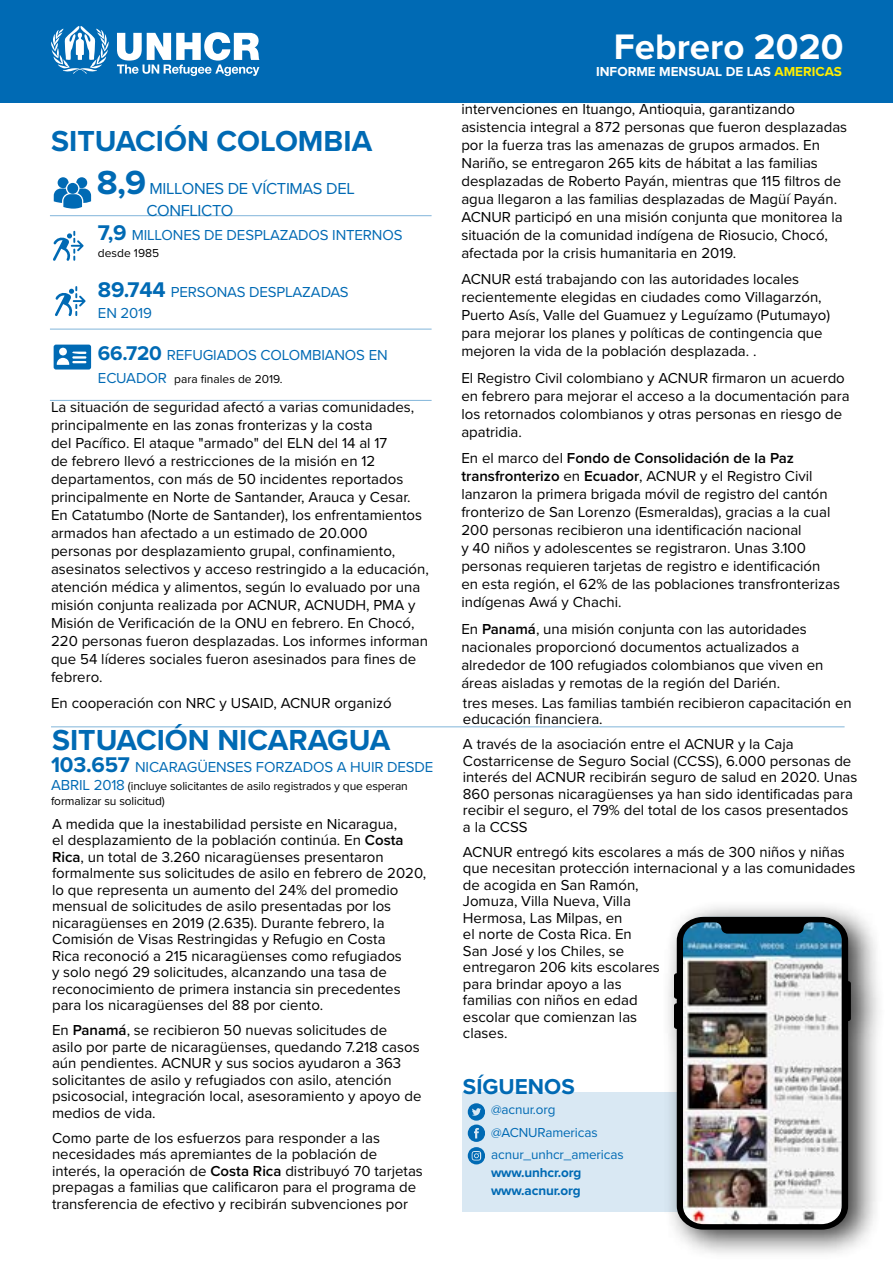
<style>
.page{position:relative;width:893px;height:1263px;background:#fff}
.page>*{position:absolute;margin:0;border:0;box-sizing:border-box;transform-origin:0 0}
.t1{font:700 36.75px "Proxima Nova";color:#fff}
.t2{font:700 30px "Proxima Nova";color:#006ab4}
.t3{font:700 22.35px "Proxima Nova";color:#006ab4}
.t4{font:16.5px/21.9px "Proxima Nova";letter-spacing:-.02em;color:#006ab4}
.t5{font:15px/18px "Proxima Nova";color:#000}
.t6{font:15px/20.7px "Proxima Nova";letter-spacing:-.01em;color:#006ab4}
.t7{font:13.5px/22.2px "Proxima Nova";letter-spacing:-.01em;color:#006ab4}
.t8{font:700 13.5px "Proxima Nova";color:#fff}
.t9{font:700 13.5px/18.1px "Proxima Nova";letter-spacing:-.01em;color:#006ab4}
.t10{font:12px/15.5px "Proxima Nova";letter-spacing:-.01em;color:#000}
.s1{font-weight:700;font-size:34.65px}
.s2{font-weight:700;font-size:22.05px}
.s3{font-weight:700;font-size:20.55px}
.s4{font-size:15px;color:#006ab4}
.s5{font-weight:600}
.s6{color:#ffed00}
</style>
<div class="page">
<hr style="left:50px;top:215px;width:382px;height:1px;background:#006ab4">
<hr style="left:50px;top:329px;width:382px;height:1px;background:#006ab4">
<hr style="left:50px;top:400px;width:382px;height:1px;background:#006ab4">
<svg style="left:55px;top:286px;width:31px;height:30px"></svg>
<svg style="left:54px;top:177px;width:37px;height:32px"></svg>
<svg style="left:53px;top:231px;width:31px;height:30px"></svg>
<svg style="left:54px;top:345px;width:37px;height:24px"></svg>
<div style="left:462px;top:1093px;width:380px;height:119px;background:#d9e8f3"></div>
<div style="left:661px;top:900px;width:225px;height:360px;background:#000;opacity:.78"></div>
<img style="left:674px;top:917px;width:177px;height:313px">
<hr style="left:51px;top:726px;width:794px;height:1px;background:#006ab4">
<svg style="left:468px;top:1103px;width:17px;height:61px"></svg>
<div style="left:0;top:0;width:893px;height:102px;background:#006ab4"></div>
<svg style="left:51px;top:26px;width:58px;height:48px"></svg>
<svg style="left:117px;top:32px;width:142px;height:44px"></svg>
<h2 class="t2" style="left:51px;top:119px;width:323px">SITUACIÓN COLOMBIA</h2>
<p class="t4" style="left:146px;top:177px;width:210px;text-indent:-49px"><span class="s1">8,9</span> MILLONES DE VÍCTIMAS DEL<br>CONFLICTO</p>
<p class="t6" style="left:98px;top:224px;width:306px"><span class="s2">7,9</span> MILLONES DE DESPLAZADOS INTERNOS</p>
<p class="t10" style="left:98px;top:245px;width:63px">desde 1985</p>
<p class="t6" style="left:98px;top:281px;width:252px"><span class="s2">89.744</span> PERSONAS DESPLAZADAS<br>EN 2019</p>
<p class="t6" style="left:98px;top:344px;width:291px"><span class="s3">66.720</span> REFUGIADOS COLOMBIANOS EN</p>
<p class="t10" style="left:98px;top:371px;width:186px"><span class="s4">ECUADOR</span> para finales de 2019.</p>
<p class="t5" style="left:51px;top:397px;width:379px">La situación de seguridad afectó a varias comunidades, principalmente en las zonas fronterizas y la costa<br>del Pacífico. El ataque "armado" del ELN del 14 al 17<br>de febrero llevó a restricciones de la misión en 12 departamentos, con más de 50 incidentes reportados principalmente en Norte de Santander, Arauca y Cesar.<br>En Catatumbo (Norte de Santander), los enfrentamientos armados han afectado a un estimado de 20.000 personas por desplazamiento grupal, confinamiento, asesinatos selectivos y acceso restringido a la educación, atención médica y alimentos, según lo evaluado por una misión conjunta realizada por ACNUR, ACNUDH, PMA y Misión de Verificación de la ONU en febrero. En Chocó, 220 personas fueron desplazadas. Los informes informan que 54 líderes sociales fueron asesinados para fines de febrero.</p>
<p class="t5" style="left:51px;top:693px;width:342px">En cooperación con NRC y USAID, ACNUR organizó</p>
<h2 class="t2" style="left:52px;top:717px;width:340px">SITUACIÓN NICARAGUA</h2>
<p class="t6" style="left:51px;top:756px;width:384px"><span class="s2">103.657</span> NICARAGÜENSES FORZADOS A HUIR DESDE</p>
<p class="t10" style="left:51px;top:777px;width:358px"><span class="s4">ABRIL 2018</span> (incluye solicitantes de asilo registrados y que esperan formalizar su solicitud)</p>
<p class="t5" style="left:52px;top:815px;width:376px;line-height:16.5px">A medida que la inestabilidad persiste en Nicaragua,<br>el desplazamiento de la población continúa. En <span class="s5">Costa Rica</span>, un total de 3.260 nicaragüenses presentaron formalmente sus solicitudes de asilo en febrero de 2020, lo que representa un aumento del 24% del promedio mensual de solicitudes de asilo presentadas por los nicaragüenses en 2019 (2.635). Durante febrero, la Comisión de Visas Restringidas y Refugio en Costa<br>Rica reconoció a 215 nicaragüenses como refugiados<br>y solo negó 29 solicitudes, alcanzando una tasa de reconocimiento de primera instancia sin precedentes para los nicaragüenses del 88 por ciento.</p>
<p class="t5" style="left:52px;top:1021px;width:371px;line-height:16.5px">En <span class="s5">Panamá</span>, se recibieron 50 nuevas solicitudes de<br>asilo por parte de nicaragüenses, quedando 7.218 casos aún pendientes. ACNUR y sus socios ayudaron a 363 solicitantes de asilo y refugiados con asilo, atención psicosocial, integración local, asesoramiento y apoyo de medios de vida.</p>
<p class="t5" style="left:52px;top:1129px;width:372px;line-height:16.5px">Como parte de los esfuerzos para responder a las necesidades más apremiantes de la población de interés, la operación de <span class="s5">Costa Rica</span> distribuyó 70 tarjetas prepagas a familias que calificaron para el programa de transferencia de efectivo y recibirán subvenciones por</p>
<h1 class="t1" style="left:614px;top:19px;width:231px">Febrero 2020</h1>
<p class="t8" style="left:596px;top:61px;width:247px">INFORME MENSUAL DE LAS <span class="s6">AMERICAS</span></p>
<p class="t5" style="left:461px;top:99px;width:387px">intervenciones en Ituango, Antioquia, garantizando asistencia integral a 872 personas que fueron desplazadas por la fuerza tras las amenazas de grupos armados. En Nariño, se entregaron 265 kits de hábitat a las familias desplazadas de Roberto Payán, mientras que 115 filtros de agua llegaron a las familias desplazadas de Magüí Payán.<br>ACNUR participó en una misión conjunta que monitorea la situación de la comunidad indígena de Riosucio, Chocó, afectada por la crisis humanitaria en 2019.</p>
<p class="t5" style="left:461px;top:270px;width:370px">ACNUR está trabajando con las autoridades locales recientemente elegidas en ciudades como Villagarzón, Puerto Asís, Valle del Guamuez y Leguízamo (Putumayo) para mejorar los planes y políticas de contingencia que mejoren la vida de la población desplazada. .</p>
<p class="t5" style="left:461px;top:368px;width:390px">El Registro Civil colombiano y ACNUR firmaron un acuerdo en febrero para mejorar el acceso a la documentación para los retornados colombianos y otras personas en riesgo de apatridia.</p>
<p class="t5" style="left:461px;top:449px;width:380px">En el marco del <span class="s5">Fondo de Consolidación de la Paz transfronterizo</span> en <span class="s5">Ecuador</span>, ACNUR y el Registro Civil lanzaron la primera brigada móvil de registro del cantón fronterizo de San Lorenzo (Esmeraldas), gracias a la cual 200 personas recibieron una identificación nacional<br>y 40 niños y adolescentes se registraron. Unas 3.100 personas requieren tarjetas de registro e identificación en esta región, el 62% de las poblaciones transfronterizas indígenas Awá y Chachi.</p>
<p class="t5" style="left:461px;top:619px;width:364px">En <span class="s5">Panamá</span>, una misión conjunta con las autoridades nacionales proporcionó documentos actualizados a alrededor de 100 refugiados colombianos que viven en áreas aisladas y remotas de la región del Darién.</p>
<p class="t5" style="left:463px;top:694px;width:390px;line-height:16.5px">tres meses. Las familias también recibieron capacitación en educación financiera.</p>
<p class="t5" style="left:463px;top:735px;width:396px;line-height:16.5px">A través de la asociación entre el ACNUR y la Caja Costarricense de Seguro Social (CCSS), 6.000 personas de interés del ACNUR recibirán seguro de salud en 2020. Unas 860 personas nicaragüenses ya han sido identificadas para recibir el seguro, el 79% del total de los casos presentados a la CCSS</p>
<p class="t5" style="left:463px;top:843px;width:394px;line-height:16.5px">ACNUR entregó kits escolares a más de 300 niños y niñas que necesitan protección internacional y a las comunidades de acogida en San Ramón,<br>Jomuza, Villa Nueva, Villa<br>Hermosa, Las Milpas, en<br>el norte de Costa Rica. En<br>San José y los Chiles, se<br>entregaron 206 kits escolares<br>para brindar apoyo a las<br>familias con niños en edad<br>escolar que comienzan las<br>clases.</p>
<h3 class="t3" style="left:463px;top:1069px;width:113px">SÍGUENOS</h3>
<p class="t7" style="left:491px;top:1098px;width:134px">@acnur.org @ACNURamericas acnur_unhcr_americas</p>
<p class="t9" style="left:491px;top:1163px;width:92px">www.unhcr.org www.acnur.org</p>
</div>
